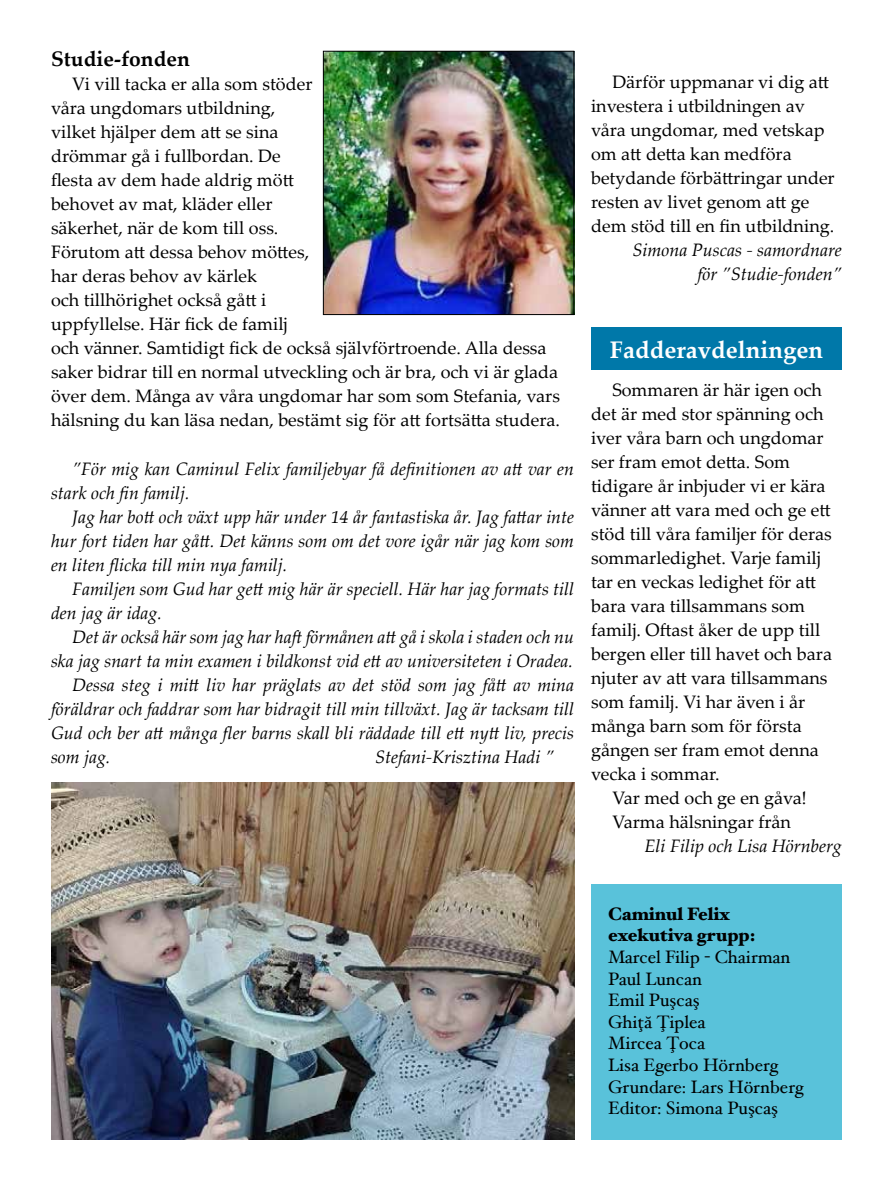
<style>
.page{position:relative;width:893px;height:1191px;background:#fff}
.page>*{position:absolute;margin:0;border:0;box-sizing:border-box;transform-origin:0 0}
.t1{font:700 24px "Palatino Linotype";color:#fff}
.t2{font:700 21px "Palatino Linotype";color:#000}
.t3{font:18px/24px "Palatino Linotype";color:#000}
.t4{font:italic 18px/24px "Palatino Linotype";color:#000}
.t5{font:18px/21.6px "Hoefler Text";color:#000}
.t6{font:900 18px/21.6px "Hoefler Text";color:#000}
</style>
<div class="page">
<div style="left:591px;top:327px;width:251px;height:43px;background:#0078a9"></div>
<div style="left:591px;top:884px;width:251px;height:256px;background:#59c2da"></div>
<img style="left:51px;top:782px;width:523px;height:358px">
<img style="left:325px;top:53px;width:247px;height:260px">
<div style="left:323px;top:51px;width:251px;height:264px;border:1px solid #000"></div>
<p class="t2" style="left:51px;top:44px;width:140px">Studie-fonden</p>
<p class="t3" style="left:51px;top:72px;width:510px;text-indent:21px">Vi vill tacka er alla som stöder<br>våra ungdomars utbildning,<br>vilket hjälper dem att se sina<br>drömmar gå i fullbordan. De<br>flesta av dem hade aldrig mött<br>behovet av mat, kläder eller<br>säkerhet, när de kom till oss.<br>Förutom att dessa behov möttes,<br>har deras behov av kärlek<br>och tillhörighet också gått i<br>uppfyllelse. Här fick de familj<br>och vänner. Samtidigt fick de också självförtroende. Alla dessa saker bidrar till en normal utveckling och är bra, och vi är glada över dem. Många av våra ungdomar har som som Stefania, vars hälsning du kan läsa nedan, bestämt sig för att fortsätta studera.</p>
<p class="t4" style="left:51px;top:456px;width:525px;text-indent:21px">”För mig kan Caminul Felix familjebyar få definitionen av att var en stark och fin familj.</p>
<p class="t4" style="left:51px;top:504px;width:525px;text-align:justify;text-indent:21px">Jag har bott och växt upp här under 14 år fantastiska år. Jag fattar inte hur fort tiden har gått. Det känns som om det vore igår när jag kom som en liten flicka till min nya familj.</p>
<p class="t4" style="left:51px;top:576px;width:525px;text-indent:21px">Familjen som Gud har gett mig här är speciell. Här har jag formats till den jag är idag.</p>
<p class="t4" style="left:72px;top:624px;width:503px">Det är också här som jag har haft förmånen att gå i skola i staden och nu</p>
<p class="t4" style="left:51px;top:647px;width:523px">ska jag snart ta min examen i bildkonst vid ett av universiteten i Oradea.</p>
<p class="t4" style="left:72px;top:671px;width:503px">Dessa steg i mitt liv har präglats av det stöd som jag fått av mina</p>
<p class="t4" style="left:51px;top:695px;width:525px">föräldrar och faddrar som har bidragit till min tillväxt. Jag är tacksam till</p>
<p class="t4" style="left:51px;top:719px;width:524px">Gud och ber att många fler barns skall bli räddade till ett nytt liv, precis</p>
<p class="t4" style="left:51px;top:743px;width:61px">som jag.</p>
<p class="t4" style="left:375px;top:744px;width:181px">Stefani-Krisztina Hadi ”</p>
<p class="t3" style="left:591px;top:69px;width:245px;text-indent:21px">Därför uppmanar vi dig att investera i utbildningen av våra ungdomar, med vetskap om att detta kan medföra betydande förbättringar under resten av livet genom att ge dem stöd till en fin utbildning.</p>
<p class="t4" style="left:632px;top:237px;width:211px;text-align:right">Simona Puscas - samordnare för ”Studie-fonden”</p>
<h1 class="t1" style="left:610px;top:332px;width:215px">Fadderavdelningen</h1>
<p class="t3" style="left:591px;top:377px;width:242px;text-indent:21px">Sommaren är här igen och det är med stor spänning och iver våra barn och ungdomar ser fram emot detta. Som tidigare år inbjuder vi er kära vänner att vara med och ge ett stöd till våra familjer för deras sommarledighet. Varje familj tar en veckas ledighet för att bara vara tillsammans som familj. Oftast åker de upp till bergen eller till havet och bara njuter av att vara tillsammans som familj. Vi har även i år många barn som för första gången ser fram emot denna vecka i sommar.</p>
<p class="t3" style="left:612px;top:785px;width:196px">Var med och ge en gåva!<br>Varma hälsningar från</p>
<p class="t4" style="left:645px;top:833px;width:199px">Eli Filip och Lisa Hörnberg</p>
<p class="t6" style="left:608px;top:902px;width:149px">Caminul Felix exekutiva grupp:</p>
<p class="t5" style="left:608px;top:946px;width:197px">Marcel Filip - Chairman<br>Paul Luncan<br>Emil Puşcaş<br>Ghiţă Ţiplea<br>Mircea Ţoca<br>Lisa Egerbo Hörnberg<br>Grundare: Lars Hörnberg<br>Editor: Simona Puşcaş</p>
</div>
